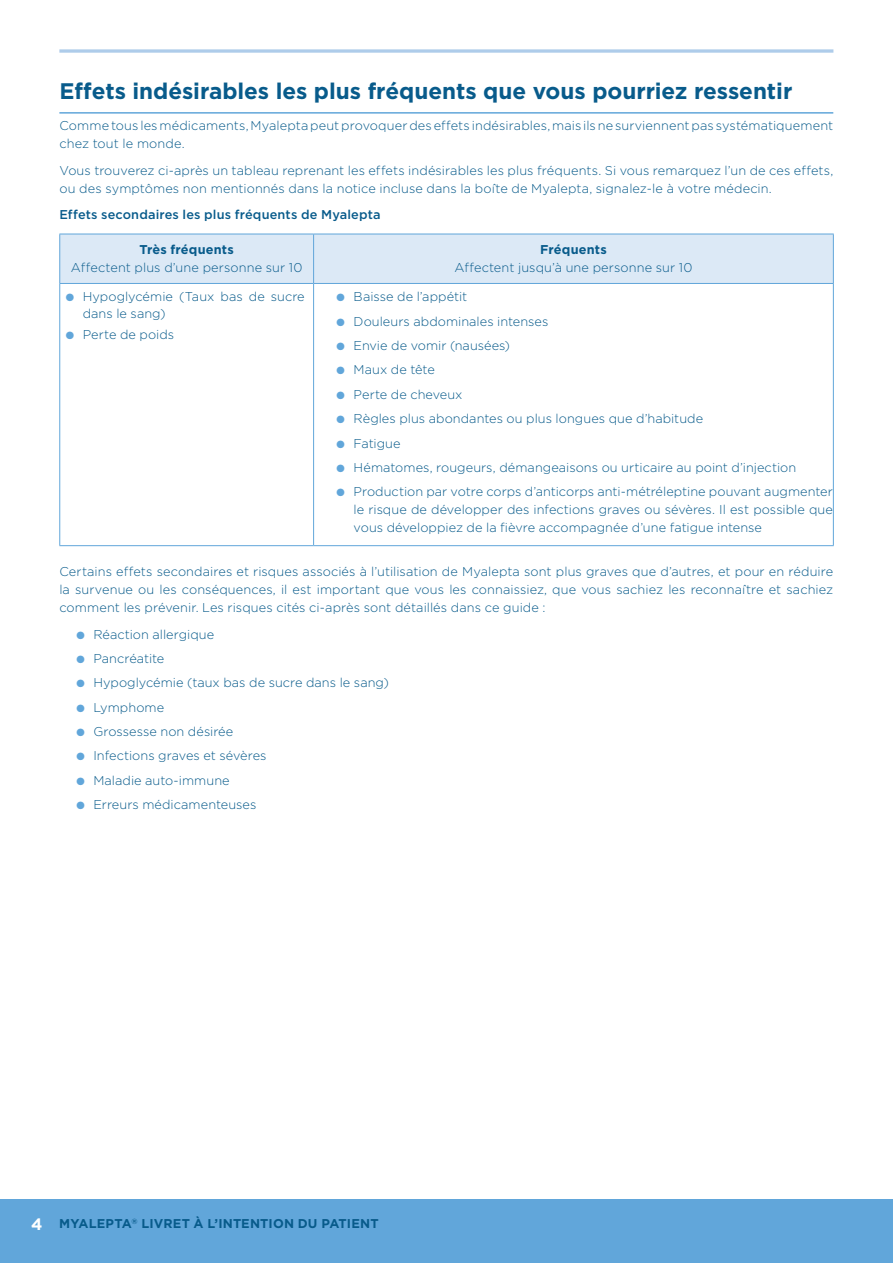
<style>
.page{position:relative;width:893px;height:1263px;background:#fff}
.page>*{position:absolute;margin:0;border:0;box-sizing:border-box;transform-origin:0 0}
.Heading{font:700 22.5px "Gotham";letter-spacing:-.005em;color:#085b8b}
.t1{font:700 16.5px "Gotham";color:#fff}
.t2{font:300 12.75px/18px "Gotham";letter-spacing:.005em;color:#085b8b}
.t3{font:700 12.75px "Gotham";letter-spacing:.01em;color:#085b8b}
.t4{font:500 12.75px "Gotham";letter-spacing:.01em;color:#085b8b}
.s1{color:#61a6da}
</style>
<div class="page">
<div style="left:0;top:1199px;width:893px;height:64px;background:#61a6da"></div>
<svg style="left:59px;top:49px;width:774px;height:4px;background:#bbd4ed"></svg>
<hr style="left:59px;top:112px;width:774px;height:2px;background:#61a6da">
<div style="left:60px;top:235px;width:773px;height:48px;background:#dce9f6"></div>
<hr style="left:59px;top:234px;width:1px;height:49px;background:#61a6da">
<hr style="left:59px;top:234px;width:255px;height:1px;background:#61a6da">
<hr style="left:314px;top:234px;width:520px;height:1px;background:#61a6da">
<hr style="left:313px;top:234px;width:1px;height:49px;background:#61a6da">
<hr style="left:833px;top:234px;width:1px;height:49px;background:#61a6da">
<hr style="left:59px;top:284px;width:1px;height:261px;background:#61a6da">
<hr style="left:59px;top:283px;width:255px;height:1px;background:#61a6da">
<hr style="left:314px;top:283px;width:520px;height:1px;background:#61a6da">
<hr style="left:313px;top:284px;width:1px;height:261px;background:#61a6da">
<hr style="left:833px;top:284px;width:1px;height:261px;background:#61a6da">
<hr style="left:59px;top:545px;width:255px;height:1px;background:#61a6da">
<hr style="left:314px;top:545px;width:520px;height:1px;background:#61a6da">
<p class="Heading" style="left:59px;top:78px;width:734px">Effets indésirables les plus fréquents que vous pourriez ressentir</p>
<p class="t2" style="left:59px;top:116px;width:775px">Comme tous les médicaments, Myalepta peut provoquer des effets indésirables, mais ils ne surviennent pas systématiquement chez tout le monde.</p>
<p class="t2" style="left:59px;top:161px;width:775px">Vous trouverez ci-après un tableau reprenant les effets indésirables les plus fréquents. Si vous remarquez l’un de ces effets, ou des symptômes non mentionnés dans la notice incluse dans la boîte de Myalepta, signalez-le à votre médecin.</p>
<p class="t4" style="left:59px;top:207px;width:323px">Effets secondaires les plus fréquents de Myalepta</p>
<p class="t3" style="left:139px;top:242px;width:96px">Très fréquents</p>
<p class="t2" style="left:71px;top:259px;width:233px">Affectent plus d’une personne sur 10</p>
<p class="t3" style="left:540px;top:242px;width:68px">Fréquents</p>
<p class="t2" style="left:454px;top:259px;width:240px">Affectent jusqu’à une personne sur 10</p>
<p class="t2" style="left:337px;top:288px;width:132px"><span class="s1">●</span> Baisse de l’appétit</p>
<p class="t2" style="left:337px;top:312px;width:213px"><span class="s1">●</span> Douleurs abdominales intenses</p>
<p class="t2" style="left:337px;top:336px;width:175px"><span class="s1">●</span> Envie de vomir (nausées)</p>
<p class="t2" style="left:337px;top:361px;width:100px"><span class="s1">●</span> Maux de tête</p>
<p class="t2" style="left:337px;top:385px;width:127px"><span class="s1">●</span> Perte de cheveux</p>
<p class="t2" style="left:337px;top:409px;width:368px"><span class="s1">●</span> Règles plus abondantes ou plus longues que d’habitude</p>
<p class="t2" style="left:337px;top:434px;width:65px"><span class="s1">●</span> Fatigue</p>
<p class="t2" style="left:337px;top:458px;width:461px"><span class="s1">●</span> Hématomes, rougeurs, démangeaisons ou urticaire au point d’injection</p>
<p class="t2" style="left:354px;top:483px;width:481px;text-align:justify;text-indent:-17px"><span class="s1">●</span> Production par votre corps d’anticorps anti-métréleptine pouvant augmenter le risque de développer des infections graves ou sévères. Il est possible que vous développiez de la fièvre accompagnée d’une fatigue intense</p>
<p class="t2" style="left:59px;top:562px;width:775px;text-align:justify">Certains effets secondaires et risques associés à l’utilisation de Myalepta sont plus graves que d’autres, et pour en réduire la survenue ou les conséquences, il est important que vous les connaissiez, que vous sachiez les reconnaître et sachiez comment les prévenir. Les risques cités ci-après sont détaillés dans ce guide :</p>
<p class="t2" style="left:76px;top:625px;width:139px"><span class="s1">●</span> Réaction allergique</p>
<p class="t2" style="left:76px;top:649px;width:89px"><span class="s1">●</span> Pancréatite</p>
<p class="t2" style="left:76px;top:674px;width:314px"><span class="s1">●</span> Hypoglycémie (taux bas de sucre dans le sang)</p>
<p class="t2" style="left:76px;top:698px;width:89px"><span class="s1">●</span> Lymphome</p>
<p class="t2" style="left:76px;top:722px;width:158px"><span class="s1">●</span> Grossesse non désirée</p>
<p class="t2" style="left:76px;top:747px;width:192px"><span class="s1">●</span> Infections graves et sévères</p>
<p class="t2" style="left:76px;top:771px;width:155px"><span class="s1">●</span> Maladie auto-immune</p>
<p class="t2" style="left:76px;top:795px;width:182px"><span class="s1">●</span> Erreurs médicamenteuses</p>
<p class="t2" style="left:83px;top:288px;width:223px;line-height:16.5px;text-indent:-17px"><span class="s1">●</span> Hypoglycémie (Taux bas de sucre dans le sang)</p>
<p class="t2" style="left:66px;top:325px;width:110px"><span class="s1">●</span> Perte de poids</p>
<p class="t1" style="left:31px;top:1214px;width:13px">4</p>
<p class="t3" style="left:59px;top:1216px;width:321px">MYALEPTA<sup>®</sup> LIVRET À L’INTENTION DU PATIENT</p>
</div>
